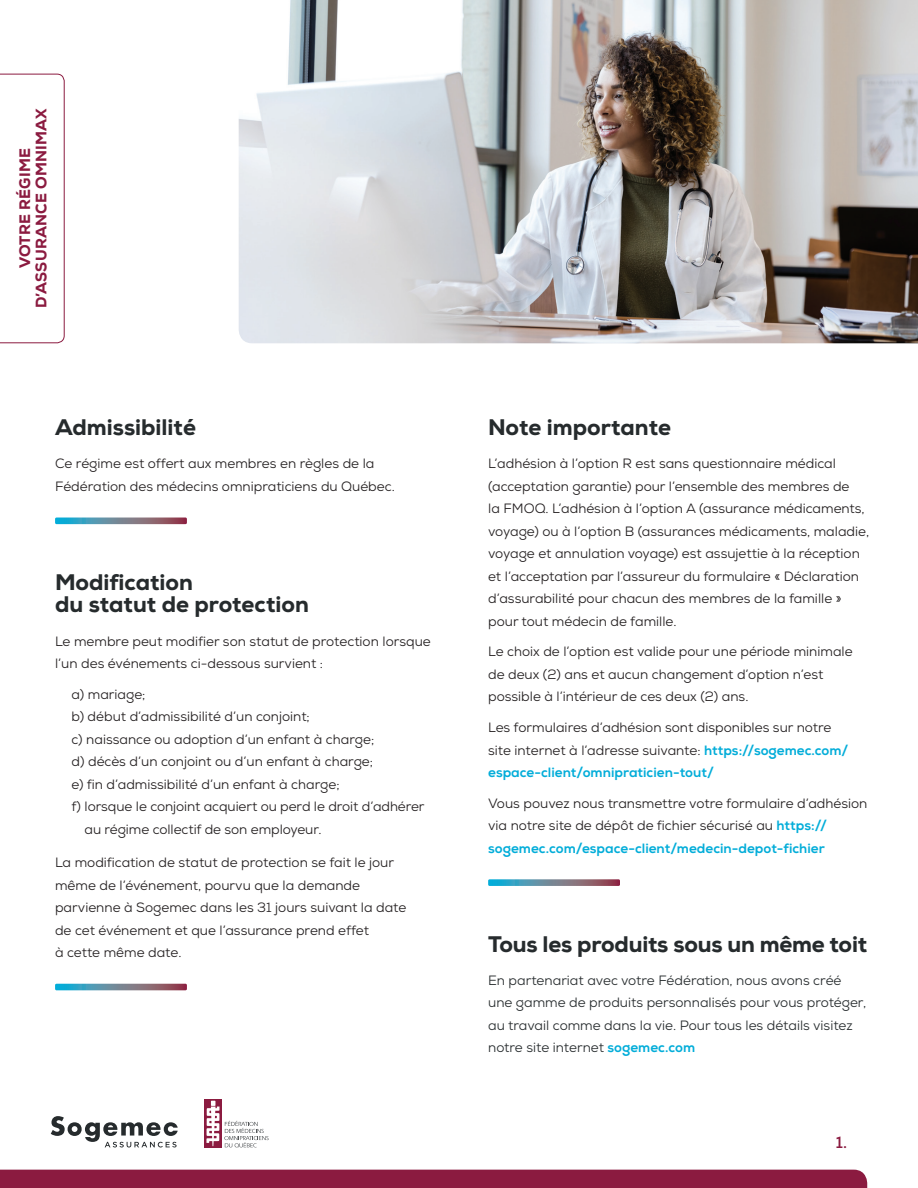
<style>
.page{position:relative;width:918px;height:1188px;background:#fff}
.page>*{position:absolute;margin:0;border:0;box-sizing:border-box;transform-origin:0 0}
.t1{font:800 22.5px/22.5px "Nexa";color:#262b2d}
.t2{font:700 16.5px "Nexa";color:#8b1b40}
.t3{font:800 15.15px/16.2px "Nexa";letter-spacing:.015em;color:#8b1b40;text-align:center}
.t4{font:13.5px/22.5px "Nexa";color:#231f20}
.t5{font:13.5px/22.5px "Nexa";color:#262b2d}
.s1{font-weight:800;color:#03add9}
</style>
<div class="page">
<svg style="left:55px;top:518px;width:132px;height:6px"></svg>
<svg style="left:55px;top:984px;width:132px;height:6px"></svg>
<svg style="left:488px;top:879px;width:132px;height:7px"></svg>
<img style="left:239px;top:0;width:679px;height:343px">
<svg style="left:0;top:74px;width:65px;height:269px"></svg>
<div style="left:0;top:1170px;width:867px;height:18px;background:#8b1b40"></div>
<div style="left:204px;top:1099px;width:18px;height:49px;background:#8b1b40"></div>
<svg style="left:206px;top:1101px;width:63px;height:46px"></svg>
<svg style="left:51px;top:1116px;width:127px;height:32px"></svg>
<p class="t3" style="left:17px;top:308px;width:202px;rotate:-90deg">VOTRE RÉGIME<br>D’ASSURANCE OMNIMAX</p>
<h1 class="t1" style="left:55px;top:416px;width:142px">Admissibilité</h1>
<p class="t4" style="left:55px;top:452px;width:341px">Ce régime est offert aux membres en règles de la<br>Fédération des médecins omnipraticiens du Québec.</p>
<h1 class="t1" style="left:55px;top:571px;width:255px">Modification<br>du statut de protection</h1>
<p class="t4" style="left:55px;top:630px;width:377px">Le membre peut modifier son statut de protection lorsque l’un des événements ci-dessous survient :</p>
<p class="t4" style="left:72px;top:683px;width:75px">a) mariage;</p>
<p class="t4" style="left:72px;top:705px;width:240px">b) début d’admissibilité d’un conjoint;</p>
<p class="t4" style="left:72px;top:728px;width:304px">c) naissance ou adoption d’un enfant à charge;</p>
<p class="t4" style="left:72px;top:750px;width:303px">d) décès d’un conjoint ou d’un enfant à charge;</p>
<p class="t4" style="left:72px;top:773px;width:269px">e) fin d’admissibilité d’un enfant à charge;</p>
<p class="t4" style="left:72px;top:795px;width:355px">f) lorsque le conjoint acquiert ou perd le droit d’adhérer</p>
<p class="t4" style="left:85px;top:818px;width:238px">au régime collectif de son employeur.</p>
<p class="t4" style="left:55px;top:851px;width:353px">La modification de statut de protection se fait le jour même de l’événement, pourvu que la demande parvienne à Sogemec dans les 31 jours suivant la date de cet événement et que l’assurance prend effet<br>à cette même date.</p>
<h1 class="t1" style="left:488px;top:416px;width:184px">Note importante</h1>
<p class="t4" style="left:488px;top:452px;width:383px">L’adhésion à l’option R est sans questionnaire médical (acceptation garantie) pour l’ensemble des membres de<br>la FMOQ. L’adhésion à l’option A (assurance médicaments, voyage) ou à l’option B (assurances médicaments, maladie, voyage et annulation voyage) est assujettie à la réception et l’acceptation par l’assureur du formulaire « Déclaration d’assurabilité pour chacun des membres de la famille » pour tout médecin de famille.</p>
<p class="t4" style="left:488px;top:641px;width:366px">Le choix de l’option est valide pour une période minimale de deux (2) ans et aucun changement d’option n’est possible à l’intérieur de ces deux (2) ans.</p>
<p class="t4" style="left:488px;top:716px;width:362px">Les formulaires d’adhésion sont disponibles sur notre site internet à l’adresse suivante: <span class="s1">https://sogemec.com/ espace-client/omnipraticien-tout/</span></p>
<p class="t4" style="left:488px;top:792px;width:381px">Vous pouvez nous transmettre votre formulaire d’adhésion via notre site de dépôt de fichier sécurisé au <span class="s1">https:// sogemec.com/espace-client/medecin-depot-fichier</span></p>
<h1 class="t1" style="left:488px;top:933px;width:381px">Tous les produits sous un même toit</h1>
<p class="t5" style="left:488px;top:969px;width:380px">En partenariat avec votre Fédération, nous avons créé une gamme de produits personnalisés pour vous protéger, au travail comme dans la vie. Pour tous les détails visitez notre site internet <span class="s1">sogemec.com</span></p>
<p class="t2" style="left:836px;top:1131px;width:13px">1.</p>
</div>
